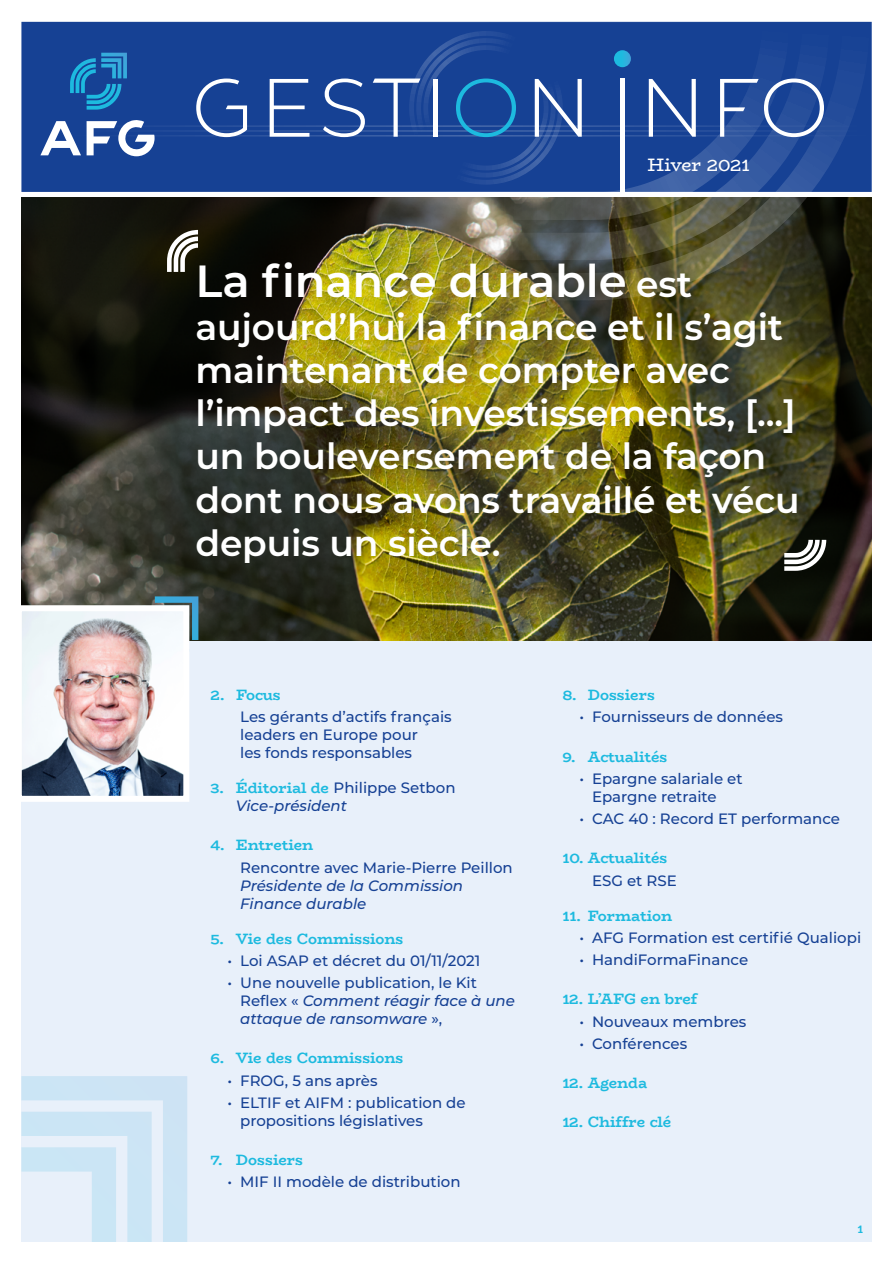
<style>
.page{position:relative;width:893px;height:1263px;background:#fff}
.page>*{position:absolute;margin:0;border:0;box-sizing:border-box;transform-origin:0 0}
.t1{font:600 45px "Montserrat";letter-spacing:-.005em;color:#fff}
.t2{font:600 36px/43.2px "Montserrat";letter-spacing:-.005em;color:#fff}
.t3{font:18px "Bio Rhyme";letter-spacing:-.005em;color:#fff}
.t4{font:500 15px/18px "Montserrat";color:#164194}
.t5{font:700 15px "Bio Rhyme";color:#1dbadf}
.t6{font:italic 500 15px/18px "Montserrat";color:#164194}
.t7{font:700 12px "Bio Rhyme";color:#1dbadf}
.s1{font-size:36px}
.s2{font-family:"Bio Rhyme";font-weight:700;color:#1dbadf}
.s3{font-style:italic}
.s4{font-style:normal}
</style>
<div class="page">
<div style="left:21px;top:210px;width:851px;height:1032px;background:#e8f0fa"></div>
<img style="left:21px;top:198px;width:851px;height:442px">
<div style="left:21px;top:21px;width:851px;height:171px;background:#164194"></div>
<div style="left:23px;top:35px;width:149px;height:138px;background:#164194"></div>
<svg style="left:492px;top:22px;width:378px;height:278px"></svg>
<svg style="left:492px;top:22px;width:338px;height:238px"></svg>
<svg style="left:492px;top:22px;width:297px;height:198px"></svg>
<hr style="left:61px;top:125px;width:811px;height:2px;background:#fff">
<hr style="left:61px;top:130px;width:811px;height:2px;background:#fff">
<hr style="left:61px;top:135px;width:811px;height:2px;background:#fff">
<svg style="left:40px;top:121px;width:41px;height:34px"></svg>
<svg style="left:87px;top:120px;width:68px;height:36px"></svg>
<svg style="left:70px;top:53px;width:57px;height:57px"></svg>
<hr style="left:620px;top:78px;width:4px;height:114px;background:#fff">
<svg style="left:270px;top:79px;width:39px;height:58px"></svg>
<svg style="left:323px;top:79px;width:42px;height:58px"></svg>
<svg style="left:373px;top:31px;width:209px;height:154px"></svg>
<svg style="left:614px;top:50px;width:17px;height:17px"></svg>
<svg style="left:196px;top:79px;width:51px;height:58px"></svg>
<svg style="left:649px;top:79px;width:47px;height:58px"></svg>
<svg style="left:720px;top:79px;width:104px;height:58px"></svg>
<img style="left:21px;top:596px;width:177px;height:206px">
<svg style="left:21px;top:1076px;width:166px;height:166px"></svg>
<svg style="left:167px;top:223px;width:34px;height:50px"></svg>
<svg style="left:783px;top:537px;width:47px;height:34px"></svg>
<p class="t3" style="left:648px;top:151px;width:104px">Hiver 2021</p>
<h1 class="t1" style="left:196px;top:249px;width:498px">La finance durable <span class="s1">est</span></h1>
<h2 class="t2" style="left:196px;top:304px;width:606px">aujourd’hui la finance et il s’agit maintenant de compter avec l’impact des investissements, [...] un bouleversement de la façon dont nous avons travaillé et vécu depuis un siècle.</h2>
<p class="t5" style="left:211px;top:683px;width:72px">2. Focus</p>
<p class="t4" style="left:240px;top:707px;width:213px">Les gérants d’actifs français leaders en Europe pour<br>les fonds responsables</p>
<p class="t4" style="left:236px;top:778px;width:221px;text-indent:-25px"><span class="s2">3. Éditorial de</span> Philippe Setbon<br><span class="s3">Vice-président</span></p>
<p class="t5" style="left:210px;top:833px;width:104px">4. Entretien</p>
<p class="t4" style="left:240px;top:858px;width:274px">Rencontre avec Marie-Pierre Peillon</p>
<p class="t6" style="left:240px;top:876px;width:224px">Présidente de la Commission<br>Finance durable</p>
<p class="t5" style="left:210px;top:927px;width:195px">5. Vie des Commissions</p>
<p class="t4" style="left:227px;top:951px;width:254px">• Loi ASAP et décret du 01/11/2021</p>
<p class="t6" style="left:240px;top:973px;width:276px;text-indent:-13px"><span class="s4">• Une nouvelle publication, le Kit<br>Reflex «</span> Comment réagir face à une attaque de ransomware <span class="s4">»,</span></p>
<p class="t5" style="left:210px;top:1046px;width:195px">6. Vie des Commissions</p>
<p class="t4" style="left:227px;top:1071px;width:152px">• FROG, 5 ans après</p>
<p class="t4" style="left:240px;top:1093px;width:227px;text-indent:-13px">• ELTIF et AIFM : publication de propositions législatives</p>
<p class="t5" style="left:210px;top:1148px;width:94px">7. Dossiers</p>
<p class="t4" style="left:227px;top:1172px;width:235px">• MIF II modèle de distribution</p>
<p class="t5" style="left:562px;top:683px;width:94px">8. Dossiers</p>
<p class="t4" style="left:579px;top:707px;width:205px">• Fournisseurs de données</p>
<p class="t5" style="left:562px;top:745px;width:107px">9. Actualités</p>
<p class="t4" style="left:592px;top:769px;width:152px;text-indent:-13px">• Epargne salariale et<br>Epargne retraite</p>
<p class="t4" style="left:579px;top:809px;width:262px">• CAC 40 : Record ET performance</p>
<p class="t5" style="left:562px;top:846px;width:107px">10. Actualités</p>
<p class="t4" style="left:592px;top:870px;width:86px">ESG et RSE</p>
<p class="t5" style="left:562px;top:904px;width:111px">11. Formation</p>
<p class="t4" style="left:579px;top:928px;width:283px">• AFG Formation est certifié Qualiopi</p>
<p class="t4" style="left:579px;top:950px;width:170px">• HandiFormaFinance</p>
<p class="t5" style="left:562px;top:987px;width:137px">12. L’AFG en bref</p>
<p class="t4" style="left:579px;top:1011px;width:168px">• Nouveaux membres</p>
<p class="t4" style="left:579px;top:1034px;width:109px">• Conférences</p>
<p class="t5" style="left:562px;top:1071px;width:86px">12. Agenda</p>
<p class="t5" style="left:562px;top:1110px;width:111px">12. Chiffre clé</p>
<p class="t7" style="left:858px;top:1220px;width:7px">1</p>
</div>
